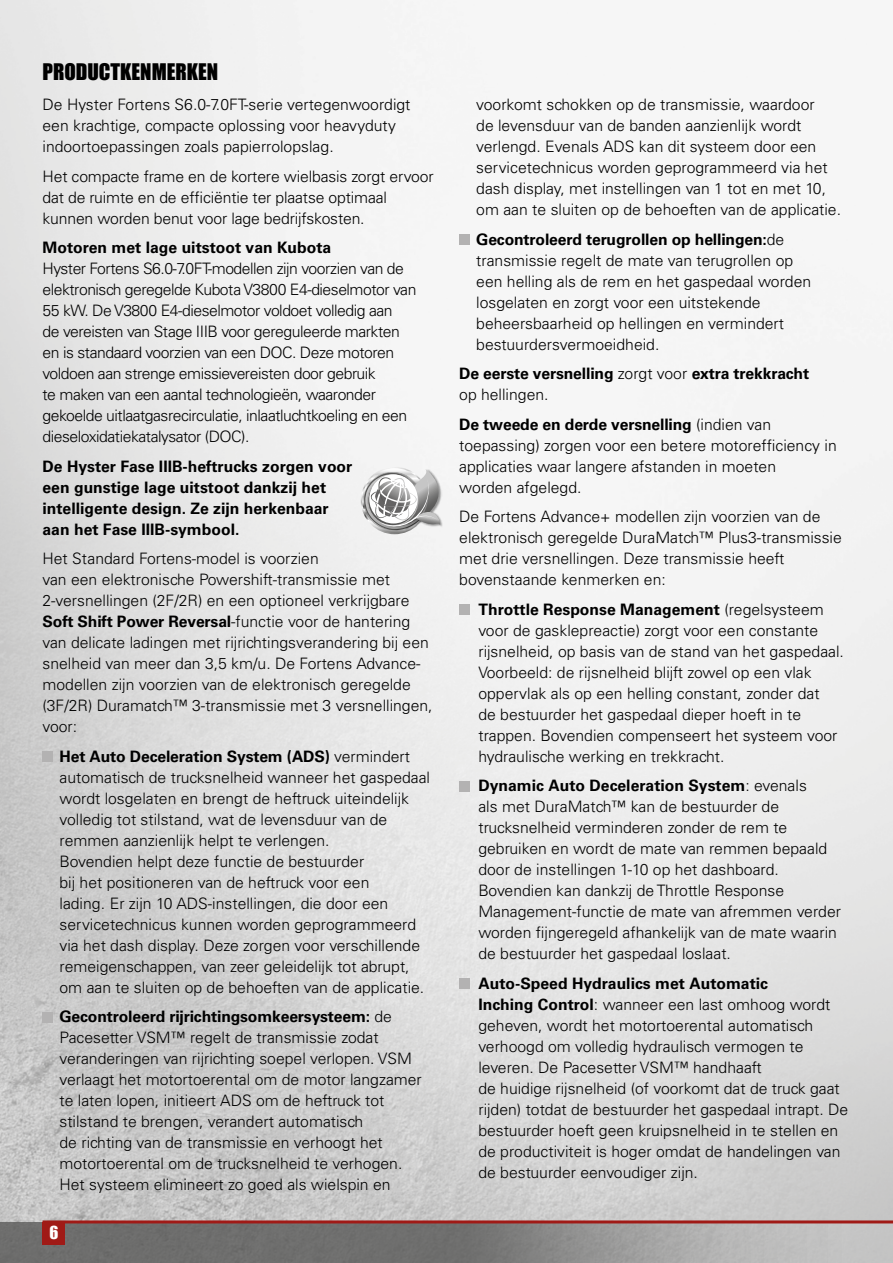
<style>
.page{position:relative;width:893px;height:1263px;background:#fff}
.page>*{position:absolute;margin:0;border:0;box-sizing:border-box;transform-origin:0 0}
.t1{font:21px "Impact";color:#000}
.t2{font:16.5px "Impact";color:#fff}
.t3{font:300 15.75px/21px "Univers";color:#000}
.t4{font:300 15.75px/21px "Univers";letter-spacing:-.03em;color:#000}
.t5{font:700 15.75px/21px "Univers";color:#000}
.s1{font-weight:700}
.s2{font-weight:300}
</style>
<div class="page">
<img style="left:0;top:0;width:893px;height:1222px">
<svg style="left:0;top:1222px;width:893px;height:41px;fill:#727170"></svg>
<hr style="left:43px;top:1220px;width:850px;height:3px;background:#a01a16">
<div style="left:43px;top:1222px;width:22px;height:23px;background:#a01a16"></div>
<div style="left:43px;top:751px;width:10px;height:11px;background:#b3b2b2"></div>
<div style="left:43px;top:1012px;width:10px;height:10px;background:#b3b2b2"></div>
<div style="left:459px;top:234px;width:11px;height:11px;background:#b3b2b2"></div>
<div style="left:459px;top:604px;width:11px;height:11px;background:#b3b2b2"></div>
<div style="left:459px;top:781px;width:11px;height:10px;background:#b3b2b2"></div>
<div style="left:459px;top:978px;width:11px;height:11px;background:#b3b2b2"></div>
<svg style="left:364px;top:469px;width:98px;height:62px"></svg>
<h1 class="t1" style="left:43px;top:56px;width:177px">PRODUCTKENMERKEN</h1>
<p class="t3" style="left:43px;top:94px;width:369px">De Hyster Fortens S6.0-7.0FT-serie vertegenwoordigt een krachtige, compacte oplossing voor heavyduty indoortoepassingen zoals papierrolopslag.</p>
<p class="t3" style="left:43px;top:166px;width:393px">Het compacte frame en de kortere wielbasis zorgt ervoor dat de ruimte en de efficiëntie ter plaatse optimaal kunnen worden benut voor lage bedrijfskosten.</p>
<p class="t5" style="left:43px;top:237px;width:290px">Motoren met lage uitstoot van Kubota</p>
<p class="t4" style="left:43px;top:258px;width:375px">Hyster Fortens S6.0-7.0FT-modellen zijn voorzien van de elektronisch geregelde Kubota V3800 E4-dieselmotor van 55 kW. De V3800 E4-dieselmotor voldoet volledig aan<br>de vereisten van Stage IIIB voor gereguleerde markten en is standaard voorzien van een DOC. Deze motoren voldoen aan strenge emissievereisten door gebruik<br>te maken van een aantal technologieën, waaronder gekoelde uitlaatgasrecirculatie, inlaatluchtkoeling en een dieseloxidatiekatalysator (DOC).</p>
<p class="t5" style="left:43px;top:456px;width:311px">De Hyster Fase IIIB-heftrucks zorgen voor een gunstige lage uitstoot dankzij het intelligente design. Ze zijn herkenbaar aan het Fase IIIB-symbool.</p>
<p class="t3" style="left:43px;top:548px;width:392px">Het Standard Fortens-model is voorzien<br>van een elektronische Powershift-transmissie met 2-versnellingen (2F/2R) en een optioneel verkrijgbare <span class="s1">Soft Shift Power Reversal</span>-functie voor de hantering van delicate ladingen met rijrichtingsverandering bij een snelheid van meer dan 3,5 km/u. De Fortens Advance&shy;modellen zijn voorzien van de elektronisch geregelde (3F/2R) Duramatch™ 3-transmissie met 3 versnellingen, voor:</p>
<p class="t3" style="left:60px;top:746px;width:372px"><span class="s1">Het Auto Deceleration System (ADS)</span> vermindert automatisch de trucksnelheid wanneer het gaspedaal wordt losgelaten en brengt de heftruck uiteindelijk volledig tot stilstand, wat de levensduur van de remmen aanzienlijk helpt te verlengen.<br>Bovendien helpt deze functie de bestuurder<br>bij het positioneren van de heftruck voor een<br>lading. Er zijn 10 ADS-instellingen, die door een servicetechnicus kunnen worden geprogrammeerd via het dash display. Deze zorgen voor verschillende remeigenschappen, van zeer geleidelijk tot abrupt, om aan te sluiten op de behoeften van de applicatie.</p>
<p class="t3" style="left:60px;top:1006px;width:364px"><span class="s1">Gecontroleerd rijrichtingsomkeersysteem:</span> de Pacesetter VSM™ regelt de transmissie zodat veranderingen van rijrichting soepel verlopen. VSM verlaagt het motortoerental om de motor langzamer te laten lopen, initieert ADS om de heftruck tot stilstand te brengen, verandert automatisch<br>de richting van de transmissie en verhoogt het motortoerental om de trucksnelheid te verhogen.<br>Het systeem elimineert zo goed als wielspin en</p>
<p class="t2" style="left:49px;top:1220px;width:10px">6</p>
<p class="t3" style="left:476px;top:94px;width:366px">voorkomt schokken op de transmissie, waardoor<br>de levensduur van de banden aanzienlijk wordt verlengd. Evenals ADS kan dit systeem door een servicetechnicus worden geprogrammeerd via het dash display, met instellingen van 1 tot en met 10, om aan te sluiten op de behoeften van de applicatie.</p>
<p class="t3" style="left:476px;top:229px;width:336px"><span class="s1">Gecontroleerd terugrollen op hellingen:</span>de transmissie regelt de mate van terugrollen op een helling als de rem en het gaspedaal worden losgelaten en zorgt voor een uitstekende beheersbaarheid op hellingen en vermindert bestuurdersvermoeidheid.</p>
<p class="t5" style="left:459px;top:363px;width:351px">De eerste versnelling <span class="s2">zorgt voor</span> extra trekkracht <span class="s2">op hellingen.</span></p>
<p class="t3" style="left:459px;top:414px;width:379px"><span class="s1">De tweede en derde versnelling</span> (indien van toepassing) zorgen voor een betere motorefficiency in applicaties waar langere afstanden in moeten<br>worden afgelegd.</p>
<p class="t3" style="left:459px;top:506px;width:384px">De Fortens Advance+ modellen zijn voorzien van de elektronisch geregelde DuraMatch™ Plus3-transmissie met drie versnellingen. Deze transmissie heeft bovenstaande kenmerken en:</p>
<p class="t3" style="left:478px;top:599px;width:367px"><span class="s1">Throttle Response Management</span> (regelsysteem voor de gasklepreactie) zorgt voor een constante rijsnelheid, op basis van de stand van het gaspedaal.<br>Voorbeeld: de rijsnelheid blijft zowel op een vlak oppervlak als op een helling constant, zonder dat<br>de bestuurder het gaspedaal dieper hoeft in te trappen. Bovendien compenseert het systeem voor hydraulische werking en trekkracht.</p>
<p class="t3" style="left:478px;top:775px;width:364px"><span class="s1">Dynamic Auto Deceleration System</span>: evenals<br>als met DuraMatch™ kan de bestuurder de trucksnelheid verminderen zonder de rem te gebruiken en wordt de mate van remmen bepaald door de instellingen 1-10 op het dashboard.<br>Bovendien kan dankzij de Throttle Response Management-functie de mate van afremmen verder worden fijngeregeld afhankelijk van de mate waarin de bestuurder het gaspedaal loslaat.</p>
<p class="t3" style="left:478px;top:973px;width:371px"><span class="s1">Auto-Speed Hydraulics met Automatic<br>Inching Control</span>: wanneer een last omhoog wordt geheven, wordt het motortoerental automatisch verhoogd om volledig hydraulisch vermogen te leveren. De Pacesetter VSM™ handhaaft<br>de huidige rijsnelheid (of voorkomt dat de truck gaat rijden) totdat de bestuurder het gaspedaal intrapt. De bestuurder hoeft geen kruipsnelheid in te stellen en de productiviteit is hoger omdat de handelingen van de bestuurder eenvoudiger zijn.</p>
</div>
